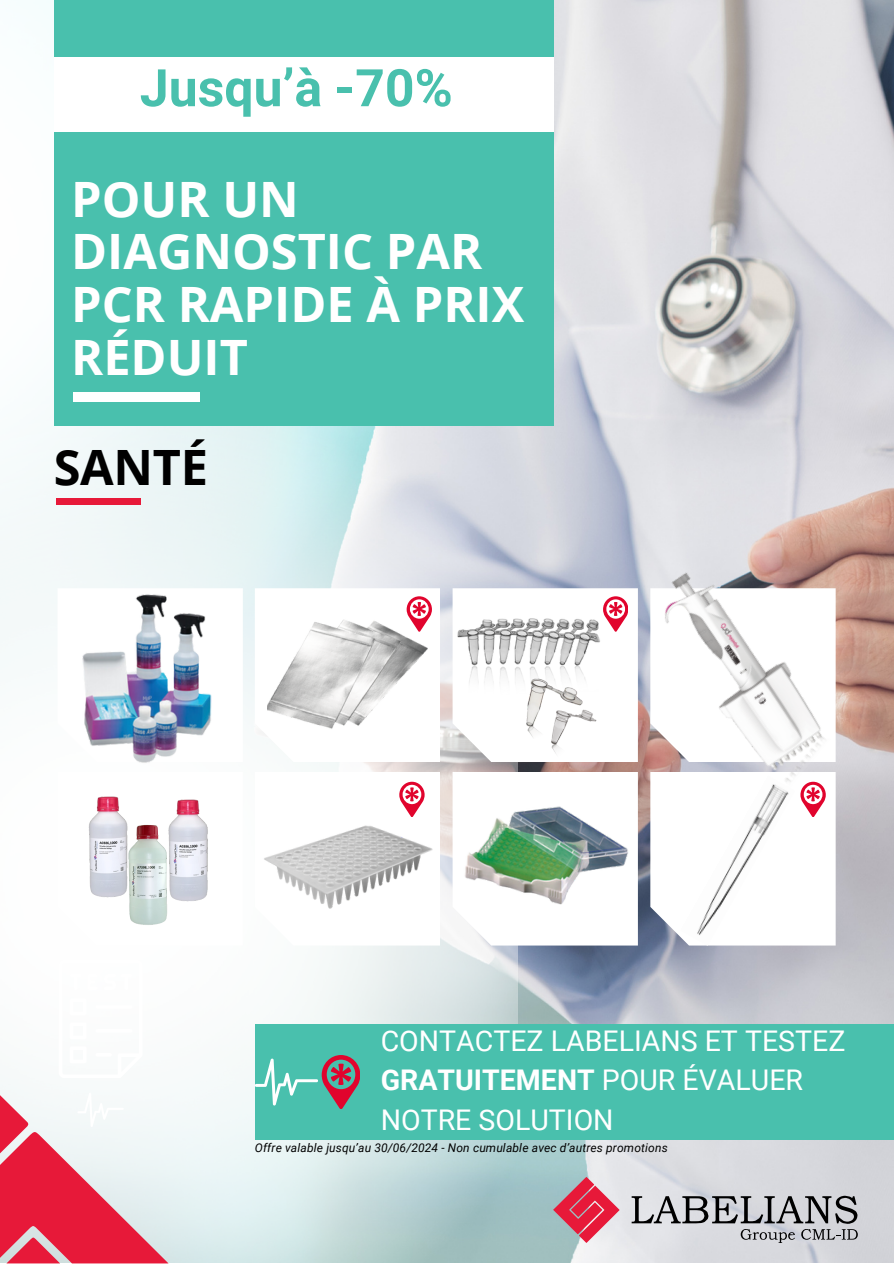
<style>
.page{position:relative;width:894px;height:1264px;background:#fff}
.page>*{position:absolute;margin:0;border:0;box-sizing:border-box;transform-origin:0 0}
.t1{font:700 51.75px "Roboto";color:#49c0ad}
.t2{font:700 48.75px/52.8px "Open Sans";color:#fff}
.t3{font:700 48.75px "Open Sans";letter-spacing:-.005em;color:#000}
.t4{font:28.5px/39.3px "Roboto";color:#fff}
.t5{font:italic 12px "Roboto";letter-spacing:.015em;color:#000}
.s1{font-weight:700}
</style>
<div class="page">
<img style="left:517px;top:0;width:375px;height:1262px">
<img style="left:0;top:425px;width:517px;height:838px">
<div style="left:54px;top:0;width:499px;height:425px;background:#49c0ad"></div>
<div style="left:73px;top:392px;width:126px;height:9px;background:#fff"></div>
<div style="left:54px;top:57px;width:499px;height:75px;background:#fff"></div>
<svg style="left:631px;top:1195px;width:226px;height:47px;background:#acadb1"></svg>
<svg style="left:553px;top:1176px;width:66px;height:66px;background:#d37c8d"></svg>
<div style="left:57px;top:498px;width:84px;height:6px;background:#e71939"></div>
<svg style="left:57px;top:588px;width:13px;height:174px"></svg>
<svg style="left:57px;top:771px;width:186px;height:174px"></svg>
<img style="left:70px;top:586px;width:190px;height:220px">
<img style="left:610px;top:552px;width:254px;height:243px">
<img style="left:260px;top:945px;width:176px;height:5px">
<img style="left:440px;top:763px;width:211px;height:179px">
<svg style="left:650px;top:771px;width:185px;height:174px"></svg>
<svg style="left:255px;top:771px;width:185px;height:174px"></svg>
<svg style="left:452px;top:588px;width:185px;height:174px"></svg>
<div style="left:255px;top:1024px;width:638px;height:115px;background:#49c0ad"></div>
<svg style="left:255px;top:1055px;width:105px;height:53px"></svg>
<svg style="left:255px;top:588px;width:185px;height:174px"></svg>
<img style="left:445px;top:564px;width:168px;height:168px">
<img style="left:511px;top:670px;width:91px;height:91px">
<img style="left:57px;top:795px;width:102px;height:102px">
<img style="left:96px;top:822px;width:103px;height:103px">
<img style="left:136px;top:798px;width:104px;height:103px">
<svg style="left:59px;top:959px;width:83px;height:118px"></svg>
<hr style="left:95px;top:1005px;width:37px;height:3px;background:#fff;border-radius:2px">
<hr style="left:95px;top:1028px;width:37px;height:4px;background:#fff;border-radius:2px">
<hr style="left:95px;top:1052px;width:17px;height:4px;background:#fff;border-radius:2px">
<svg style="left:0;top:1092px;width:168px;height:171px"></svg>
<h1 class="t1" style="left:140px;top:58px;width:314px">Jusqu’à -70%</h1>
<h2 class="t2" style="left:71px;top:171px;width:454px">POUR UN<br>DIAGNOSTIC PAR<br>PCR RAPIDE À PRIX<br>RÉDUIT</h2>
<p class="t3" style="left:54px;top:433px;width:156px">SANTÉ</p>
<p class="t4" style="left:380px;top:1021px;width:466px">CONTACTEZ LABELIANS ET TESTEZ<br><span class="s1">GRATUITEMENT</span> POUR ÉVALUER<br>NOTRE SOLUTION</p>
<p class="t5" style="left:255px;top:1140px;width:414px">Offre valable jusqu’au 30/06/2024 - Non cumulable avec d’autres promotions</p>
</div>
